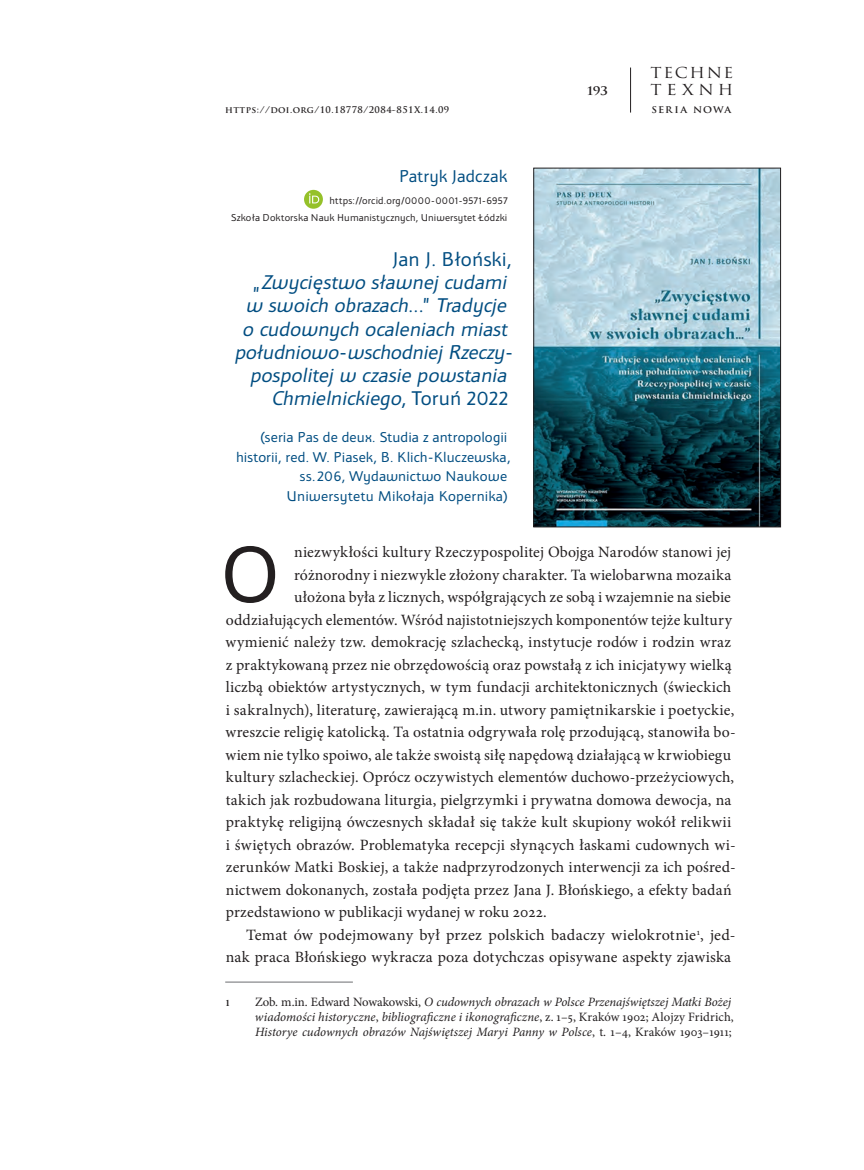
<style>
.page{position:relative;width:864px;height:1170px;background:#fff}
.page>*{position:absolute;margin:0;border:0;box-sizing:border-box;transform-origin:0 0}
.t1{font:84.6px "Apolonia Nova OT";color:#231f20}
.t2{font:italic 21px "Apolonia Nova OT";color:#014d81}
.t3{font:21px "Apolonia Nova OT";letter-spacing:.01em;color:#014d81}
.t4{font:18px "Apolonia Nova OT";color:#014d81}
.t5{font:15.75px "Minion Pro";letter-spacing:.01em;color:#231f20}
.t6{font:15px/19.5px "Apolonia Nova OT";letter-spacing:.01em;color:#014d81;text-align:right}
.t7{font:14.7px/16.8px "Trajan Pro";letter-spacing:.115em;color:#231f20;scale:1.1 1}
.t8{font:700 13.5px "Trajan Pro";color:#231f20}
.t9{font:italic 12.75px/15px "Minion Pro";color:#231f20}
.t10{font:10.5px/17.7px "Apolonia Nova OT";letter-spacing:.02em;color:#231f20;text-align:right}
.t11{font:700 condensed 9.75px "Minion Pro";color:#231f20}
.t12{font:700 9px "Trajan Pro";letter-spacing:.05em;color:#231f20}
.t13{font:700 9px "Trajan Pro";letter-spacing:.105em;color:#231f20;scale:1.08 1}
.s1{font-style:normal}
</style>
<div class="page">
<hr style="left:630px;top:68px;width:1px;height:45px;background:#231f20">
<hr style="left:225px;top:981px;width:128px;height:1px;background:#6c6d70">
<img style="left:535px;top:170px;width:243px;height:355px">
<div style="left:533px;top:168px;width:247px;height:359px;border:1px solid #231f20"></div>
<svg style="left:304px;top:190px;width:19px;height:19px"></svg>
<p class="t12" style="left:225px;top:104px;width:225px">https://doi.org/10.18778/2084-851X.14.09</p>
<p class="t4" style="left:399px;top:165px;width:110px">Patryk Jadczak</p>
<p class="t10" style="left:231px;top:191px;width:278px">https://orcid.org/0000-0001-9571-6957<br>Szkoła Doktorska Nauk Humanistycznych, Uniwersytet Łódzki</p>
<h2 class="t3" style="left:392px;top:247px;width:120px">Jan J. Błoński,</h2>
<h2 class="t2" style="left:253px;top:270px;width:255px"><span class="s1">„</span>Zwycięstwo sławnej cudami</h2>
<h2 class="t2" style="left:245px;top:293px;width:262px">w swoich obrazach<span class="s1">…”</span> Tradycje</h2>
<h2 class="t2" style="left:242px;top:317px;width:266px">o cudownych ocaleniach miast</h2>
<h2 class="t2" style="left:234px;top:340px;width:280px">południowo<span class="s1">-</span>wschodniej Rzeczy<span class="s1">-</span></h2>
<h2 class="t2" style="left:249px;top:363px;width:258px">pospolitej w czasie powstania</h2>
<h2 class="t2" style="left:271px;top:386px;width:238px">Chmielnickiego<span class="s1">, Toruń 2022</span></h2>
<p class="t6" style="left:236px;top:427px;width:276px">(seria Pas de deux. Studia z antropologii historii, red. W. Piasek, B. Klich-Kluczewska, ss. 206, Wydawnictwo Naukowe Uniwersytetu Mikołaja Kopernika)</p>
<p class="t8" style="left:586px;top:82px;width:23px">193</p>
<p class="t7" style="left:650px;top:64px;width:77px">TECHNE<br>TEXNH</p>
<p class="t13" style="left:651px;top:104px;width:76px">SERIA NOWA</p>
<h1 class="t1" style="left:219px;top:526px;width:63px">O</h1>
<p class="t5" style="left:294px;top:541px;width:438px">niezwykłości kultury Rzeczypospolitej Obojga Narodów stanowi jej</p>
<p class="t5" style="left:294px;top:564px;width:438px">różnorodny i niezwykle złożony charakter. Ta wielobarwna mozaika</p>
<p class="t5" style="left:294px;top:586px;width:438px">ułożona była z licznych, współgrających ze sobą i wzajemnie na siebie</p>
<p class="t5" style="left:226px;top:609px;width:507px">oddziałujących elementów. Wśród najistotniejszych komponentów tejże kultury</p>
<p class="t5" style="left:225px;top:631px;width:507px">wymienić należy tzw. demokrację szlachecką, instytucje rodów i rodzin wraz</p>
<p class="t5" style="left:226px;top:654px;width:507px">z praktykowaną przez nie obrzędowością oraz powstałą z ich inicjatywy wielką</p>
<p class="t5" style="left:226px;top:676px;width:506px">liczbą obiektów artystycznych, w tym fundacji architektonicznych (świeckich</p>
<p class="t5" style="left:225px;top:699px;width:510px">i sakralnych), literaturę, zawierającą m.in. utwory pamiętnikarskie i poetyckie,</p>
<p class="t5" style="left:225px;top:721px;width:511px">wreszcie religię katolicką. Ta ostatnia odgrywała rolę przodującą, stanowiła bo-</p>
<p class="t5" style="left:225px;top:744px;width:507px">wiem nie tylko spoiwo, ale także swoistą siłę napędową działającą w krwiobiegu</p>
<p class="t5" style="left:226px;top:766px;width:509px">kultury szlacheckiej. Oprócz oczywistych elementów duchowo-przeżyciowych,</p>
<p class="t5" style="left:225px;top:789px;width:507px">takich jak rozbudowana liturgia, pielgrzymki i prywatna domowa dewocja, na</p>
<p class="t5" style="left:226px;top:811px;width:506px">praktykę religijną ówczesnych składał się także kult skupiony wokół relikwii</p>
<p class="t5" style="left:225px;top:834px;width:511px">i świętych obrazów. Problematyka recepcji słynących łaskami cudownych wi-</p>
<p class="t5" style="left:226px;top:856px;width:511px">zerunków Matki Boskiej, a także nadprzyrodzonych interwencji za ich pośred-</p>
<p class="t5" style="left:226px;top:879px;width:507px">nictwem dokonanych, została podjęta przez Jana J. Błońskiego, a efekty badań</p>
<p class="t5" style="left:226px;top:901px;width:322px">przedstawiono w publikacji wydanej w roku 2022.</p>
<p class="t5" style="left:246px;top:924px;width:491px">Temat ów podejmowany był przez polskich badaczy wielokrotnie<sup>1</sup>, jed-</p>
<p class="t5" style="left:226px;top:946px;width:507px">nak praca Błońskiego wykracza poza dotychczas opisywane aspekty zjawiska</p>
<p class="t11" style="left:225px;top:995px;width:6px">1</p>
<p class="t9" style="left:255px;top:993px;width:480px"><span class="s1">Zob. m.in. Edward Nowakowski,</span> O cudownych obrazach w Polsce Przenajświętszej Matki Bożej wiadomości historyczne<span class="s1">,</span> bibliograficzne i ikonograficzne<span class="s1">, z. 1–5, Kraków 1902; Alojzy Fridrich,<br></span>Historye cudownych obrazów Najświętszej Maryi Panny w Polsce<span class="s1">, t. 1–4, Kraków 1903–1911;</span></p>
</div>
